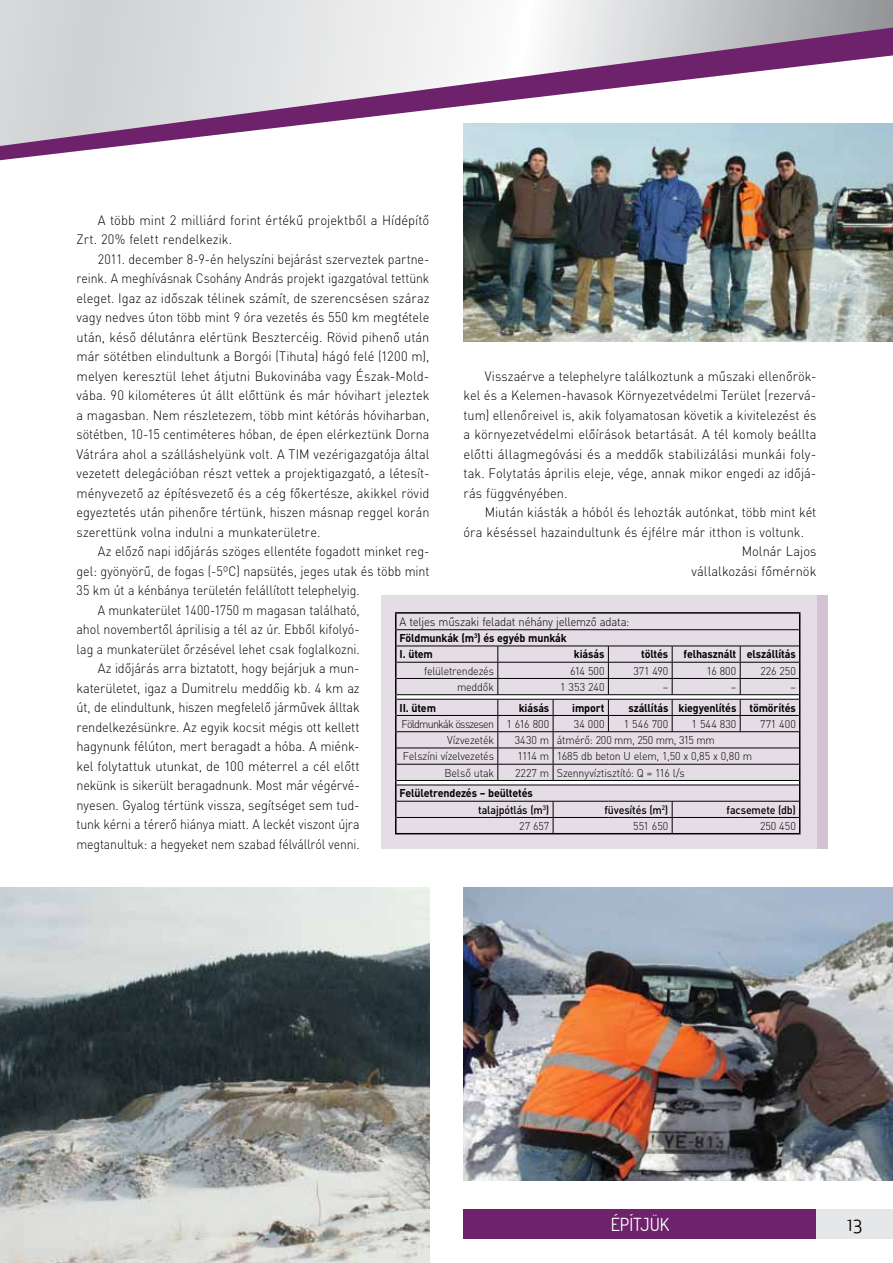
<style>
.page{position:relative;width:893px;height:1263px;background:#fff}
.page>*{position:absolute;margin:0;border:0;box-sizing:border-box;transform-origin:0 0}
.t1{font:18px "Terminal Dosis";color:#fff}
.t2{font:18px "Apex New";color:#000}
.t3{font:300 13.5px/19.5px "DIN Pro";letter-spacing:-.005em;color:#000;text-align:justify;scale:.92 1}
.t4{font:300 13.5px/19.5px "DIN Pro";letter-spacing:-.005em;color:#000;text-align:justify;scale:.94 1}
.t5{font:300 13.5px "DIN Pro";letter-spacing:-.005em;color:#000;scale:.95 1}
.t6{font:300 13.5px "DIN Pro";letter-spacing:-.005em;color:#000;scale:.93 1}
.t7{font:300 13.5px/19.5px "DIN Pro";letter-spacing:-.005em;color:#000;scale:.96 1}
.t8{font:300 13.5px "DIN Pro";letter-spacing:-.005em;color:#000;scale:.91 1}
.t9{font:300 12px "DIN Pro";letter-spacing:-.025em;color:#000;scale:.95 1}
.t10{font:300 11.25px "DIN Pro";letter-spacing:-.02em;color:#000;scale:.95 1}
.t11{font:700 11.25px/16.2px "DIN Pro";letter-spacing:-.015em;color:#000;scale:.95 1}
.t12{font:500 11.25px "DIN Pro";letter-spacing:-.015em;color:#000;scale:.95 1}
.t13{font:300 11.25px "DIN Pro";letter-spacing:-.07em;color:#000;scale:.95 1}
.s1{font-weight:500}
</style>
<div class="page">
<svg style="left:0;top:0;width:893px;height:161px"></svg>
<div style="left:463px;top:1209px;width:353px;height:30px;background:#6d226b"></div>
<div style="left:816px;top:1209px;width:77px;height:30px;background:#e6e7e8"></div>
<img style="left:463px;top:888px;width:430px;height:292px">
<img style="left:463px;top:123px;width:430px;height:219px">
<img style="left:0;top:888px;width:429px;height:374px">
<div style="left:816px;top:595px;width:12px;height:254px;background:#d2c2d2"></div>
<div style="left:381px;top:595px;width:435px;height:254px;background:#e5dde5"></div>
<hr style="left:395px;top:612px;width:103px;height:2px;background:#000">
<hr style="left:498px;top:612px;width:302px;height:2px;background:#000">
<svg style="left:395px;top:614px;width:405px;height:219px"></svg>
<hr style="left:395px;top:833px;width:405px;height:1px;background:#000">
<hr style="left:396px;top:780px;width:403px;height:1px;background:#000">
<hr style="left:396px;top:785px;width:403px;height:1px;background:#000">
<hr style="left:396px;top:694px;width:403px;height:1px;background:#000">
<hr style="left:396px;top:699px;width:403px;height:1px;background:#000">
<hr style="left:396px;top:731px;width:403px;height:1px;background:#000">
<p class="t7" style="left:77px;top:212px;width:369px;text-indent:21px">A több mint 2 milliárd forint értékű projektből a Hídépítő<br>Zrt. 20% felett rendelkezik.</p>
<p class="t3" style="left:77px;top:251px;width:385px;text-indent:21px">2011. december 8-9-én helyszíni bejárást szerveztek partne&shy;reink. A meghívásnak Csohány András projekt igazgatóval tettünk eleget. Igaz az időszak télinek számít, de szerencsésen száraz vagy nedves úton több mint 9 óra vezetés és 550 km megtétele után, késő délutánra elértünk Besztercéig. Rövid pihenő után már sötétben elindultunk a Borgói (Tihuta) hágó felé (1200 m), melyen keresztül lehet átjutni Bukovinába vagy Észak-Mold&shy;vába. 90 kilométeres út állt előttünk és már hóvihart jeleztek a magasban. Nem részletezem, több mint kétórás hóviharban, sötétben, 10-15 centiméteres hóban, de épen elérkeztünk Dorna Vátrára ahol a szálláshelyünk volt. A TIM vezérigazgatója által vezetett delegációban részt vettek a projektigazgató, a létesít&shy;ményvezető az építésvezető és a cég főkertésze, akikkel rövid egyeztetés után pihenőre tértünk, hiszen másnap reggel korán szerettünk volna indulni a munkaterületre.</p>
<p class="t6" style="left:98px;top:547px;width:358px">Az előző napi időjárás szöges ellentéte fogadott minket reg-</p>
<p class="t6" style="left:77px;top:566px;width:381px">gel: gyönyörű, de fogas (-5ºC) napsütés, jeges utak és több mint</p>
<p class="t3" style="left:77px;top:582px;width:309px">35 km út a kénbánya területén felállított telephelyig.</p>
<p class="t8" style="left:98px;top:605px;width:289px">A munkaterület 1400-1750 m magasan található,</p>
<p class="t3" style="left:77px;top:621px;width:309px">ahol novembertől áprilisig a tél az úr. Ebből kifolyó-</p>
<p class="t3" style="left:77px;top:641px;width:309px">lag a munkaterület őrzésével lehet csak foglalkozni.</p>
<p class="t4" style="left:98px;top:660px;width:280px">Az időjárás arra biztatott, hogy bejárjuk a mun-</p>
<p class="t5" style="left:77px;top:683px;width:300px">katerületet, igaz a Dumitrelu meddőig kb. 4 km az</p>
<p class="t4" style="left:77px;top:699px;width:303px">út, de elindultunk, hiszen megfelelő járművek álltak</p>
<p class="t5" style="left:77px;top:722px;width:300px">rendelkezésünkre. Az egyik kocsit mégis ott kellett</p>
<p class="t5" style="left:77px;top:742px;width:300px">hagynunk félúton, mert beragadt a hóba. A miénk-</p>
<p class="t7" style="left:77px;top:758px;width:296px">kel folytattuk utunkat, de 100 méterrel a cél előtt</p>
<p class="t6" style="left:77px;top:781px;width:306px">nekünk is sikerült beragadnunk. Most már végérvé-</p>
<p class="t5" style="left:77px;top:800px;width:300px">nyesen. Gyalog tértünk vissza, segítséget sem tud-</p>
<p class="t3" style="left:77px;top:816px;width:309px">tunk kérni a térerő hiánya miatt. A leckét viszont újra</p>
<p class="t3" style="left:77px;top:836px;width:309px">megtanultuk: a hegyeket nem szabad félvállról venni.</p>
<p class="t4" style="left:463px;top:368px;width:377px;text-indent:21px">Visszaérve a telephelyre találkoztunk a mű szaki ellenőrök&shy;kel és a Kelemen-havasok Környezetvédelmi Terület (rezervá&shy;tum) ellen őrei vel is, akik folyamatosan követik a kivitelezést és a környezetvédelmi előírások betartását. A tél komoly beállta előtti állagmegóvási és a meddők stabilizálási munkái foly&shy;tak. Folytatás április eleje, vége, annak mikor engedi az időjá&shy;rás függvényében.</p>
<p class="t5" style="left:485px;top:508px;width:351px">Miután kiásták a hóból és lehozták autónkat, több mint két</p>
<p class="t5" style="left:463px;top:527px;width:360px">óra késéssel hazaindultunk és éjfélre már itthon is voltunk.</p>
<p class="t5" style="left:742px;top:547px;width:80px">Molnár Lajos</p>
<p class="t5" style="left:691px;top:566px;width:133px">vállalkozási főmérnök</p>
<p class="t9" style="left:400px;top:617px;width:244px">A teljes műszaki feladat néhány jellemző adata:</p>
<p class="t11" style="left:400px;top:631px;width:177px">Földmunkák (m<sup>3</sup>) és egyéb munkák<br>I. ütem</p>
<p class="t11" style="left:574px;top:647px;width:34px">kiásás</p>
<p class="t11" style="left:641px;top:647px;width:30px">töltés</p>
<p class="t11" style="left:683px;top:647px;width:120px">felhasznált elszállítás</p>
<p class="t10" style="left:424px;top:667px;width:75px">felületrendezés</p>
<p class="t10" style="left:570px;top:667px;width:38px">614 500</p>
<p class="t10" style="left:633px;top:667px;width:38px">371 490</p>
<p class="t10" style="left:707px;top:667px;width:33px">16 800</p>
<p class="t10" style="left:760px;top:667px;width:39px">226 250</p>
<p class="t10" style="left:457px;top:683px;width:40px">meddők</p>
<p class="t10" style="left:560px;top:683px;width:48px">1 353 240</p>
<p class="t10" style="left:663px;top:683px;width:7px">–</p>
<p class="t10" style="left:731px;top:683px;width:7px">–</p>
<p class="t10" style="left:790px;top:683px;width:7px">–</p>
<p class="t11" style="left:400px;top:701px;width:40px">II. ütem</p>
<p class="t11" style="left:519px;top:701px;width:34px">kiásás</p>
<p class="t11" style="left:572px;top:701px;width:36px">import</p>
<p class="t11" style="left:628px;top:701px;width:178px">szállítás kiegyenlítés tömörítés</p>
<p class="t13" style="left:402px;top:720px;width:157px">Földmunkák összesen 1 616 800</p>
<p class="t10" style="left:574px;top:720px;width:34px">34 000</p>
<p class="t10" style="left:624px;top:720px;width:48px">1 546 700</p>
<p class="t10" style="left:692px;top:720px;width:49px">1 544 830</p>
<p class="t10" style="left:760px;top:720px;width:39px">771 400</p>
<p class="t10" style="left:447px;top:736px;width:51px">Vízvezeték</p>
<p class="t10" style="left:515px;top:736px;width:212px">3430 m átmérő: 200 mm, 250 mm, 315 mm</p>
<p class="t10" style="left:403px;top:752px;width:97px">Felszíni vízelvezetés</p>
<p class="t10" style="left:518px;top:752px;width:248px">1114 m 1685 db beton U elem, 1,50 x 0,85 x 0,80 m</p>
<p class="t10" style="left:445px;top:769px;width:53px">Belső utak</p>
<p class="t10" style="left:515px;top:769px;width:180px">2227 m Szennyvíztisztító: Q = 116 l/s</p>
<p class="t11" style="left:478px;top:786px;width:76px;text-indent:-79px">Felületrendezés – beültetés <span class="s1">talajpótlás (m</span><sup>3</sup><span class="s1">)</span></p>
<p class="t12" style="left:604px;top:806px;width:69px">füvesítés (m<sup>2</sup>)</p>
<p class="t12" style="left:727px;top:806px;width:74px">facsemete (db)</p>
<p class="t10" style="left:519px;top:822px;width:33px">27 657</p>
<p class="t10" style="left:633px;top:822px;width:38px">551 650</p>
<p class="t10" style="left:760px;top:822px;width:39px">250 450</p>
<h1 class="t1" style="left:611px;top:1212px;width:60px">ÉPÍTJÜK</h1>
<h1 class="t2" style="left:847px;top:1217px;width:17px">13</h1>
</div>
